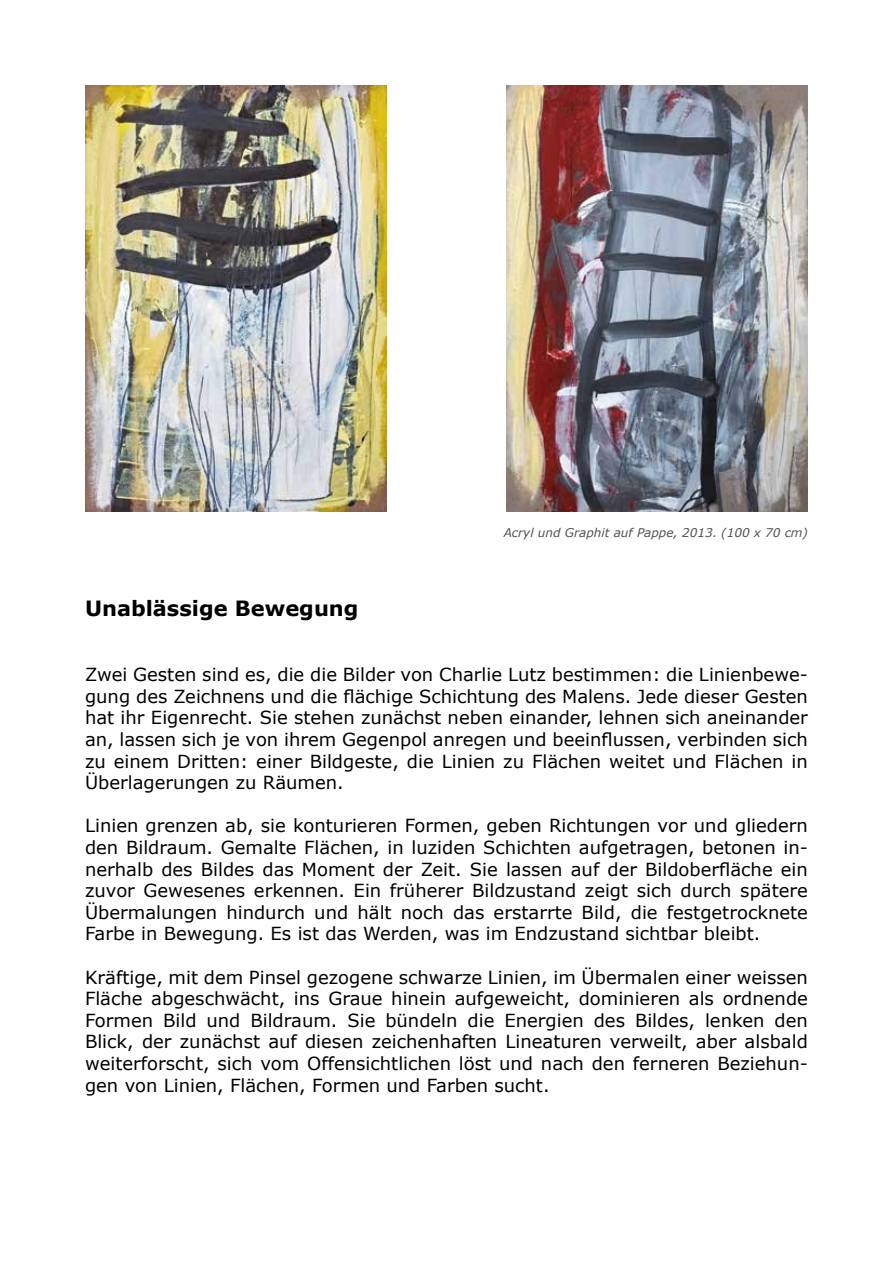
<style>
.page{position:relative;width:893px;height:1263px;background:#fff}
.page>*{position:absolute;margin:0;border:0;box-sizing:border-box;transform-origin:0 0}
.t1{font:700 21px "Verdana";color:#000}
.t2{font:18px/21.6px "Verdana";color:#000;text-align:justify}
.t3{font:italic 12px "Verdana";color:#525251}
</style>
<div class="page">
<img style="left:85px;top:85px;width:302px;height:426px">
<img style="left:506px;top:85px;width:302px;height:426px">
<p class="t1" style="left:85px;top:594px;width:275px">Unablässige Bewegung</p>
<p class="t3" style="left:504px;top:524px;width:306px">Acryl und Graphit auf Pappe, 2013. (100 x 70 cm)</p>
<p class="t2" style="left:85px;top:664px;width:724px">Zwei Gesten sind es, die die Bilder von Charlie Lutz bestimmen: die Linienbewe&shy;gung des Zeichnens und die flächige Schichtung des Malens. Jede dieser Gesten hat ihr Eigenrecht. Sie stehen zunächst neben einander, lehnen sich aneinander an, lassen sich je von ihrem Gegenpol anregen und beeinflussen, verbinden sich zu einem Dritten: einer Bildgeste, die Linien zu Flächen weitet und Flächen in Überlagerungen zu Räumen.</p>
<p class="t2" style="left:85px;top:815px;width:724px">Linien grenzen ab, sie konturieren Formen, geben Richtungen vor und gliedern den Bildraum. Gemalte Flächen, in luziden Schichten aufgetragen, betonen in&shy;nerhalb des Bildes das Moment der Zeit. Sie lassen auf der Bildoberfläche ein zuvor Gewesenes erkennen. Ein früherer Bildzustand zeigt sich durch spätere Übermalungen hindurch und hält noch das erstarrte Bild, die festgetrocknete Farbe in Bewegung. Es ist das Werden, was im Endzustand sichtbar bleibt.</p>
<p class="t2" style="left:85px;top:966px;width:724px">Kräftige, mit dem Pinsel gezogene schwarze Linien, im Übermalen einer weissen Fläche abgeschwächt, ins Graue hinein aufgeweicht, dominieren als ordnende Formen Bild und Bildraum. Sie bündeln die Energien des Bildes, lenken den Blick, der zunächst auf diesen zeichenhaften Lineaturen verweilt, aber alsbald weiterforscht, sich vom Offensichtlichen löst und nach den ferneren Beziehun&shy;gen von Linien, Flächen, Formen und Farben sucht.</p>
</div>
